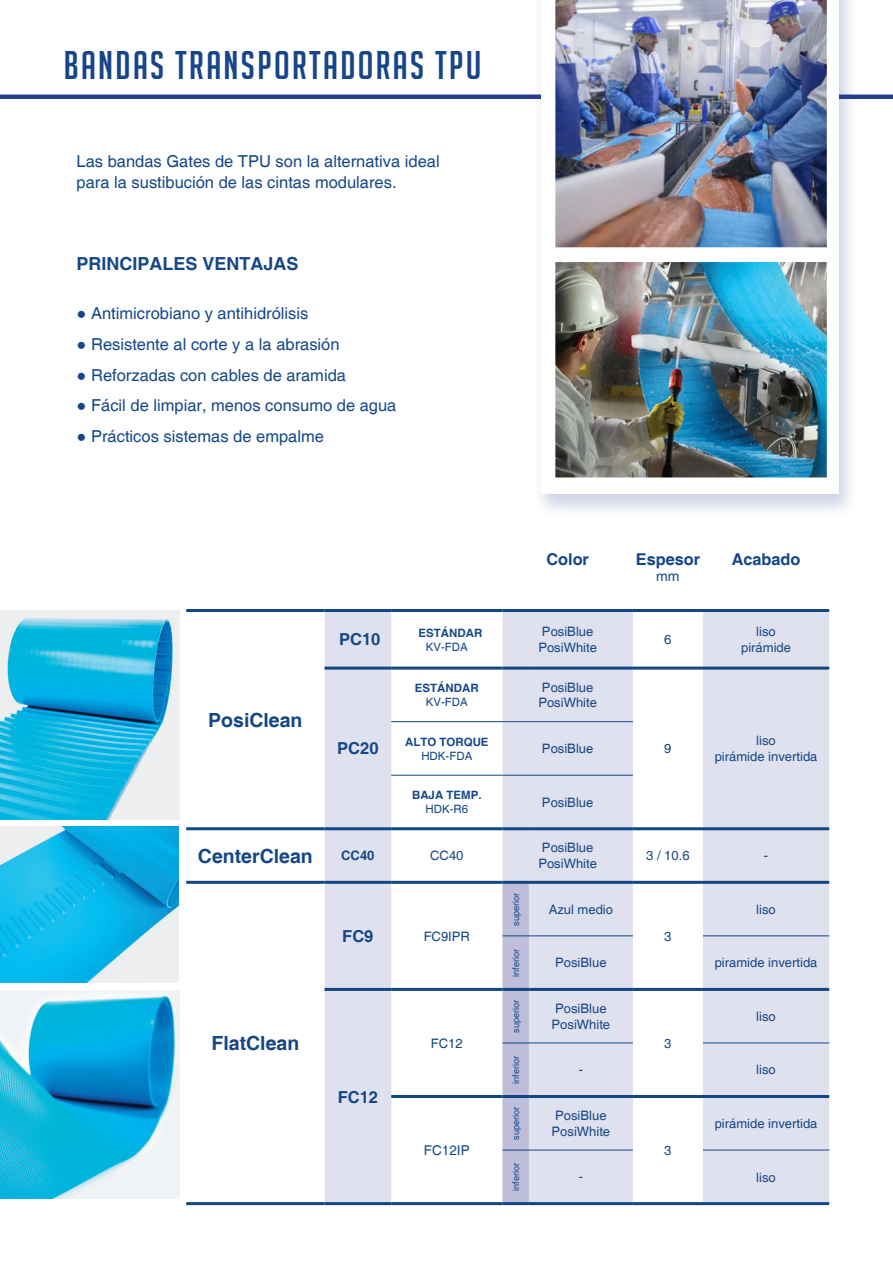
<style>
.page{position:relative;width:893px;height:1263px;background:#fff}
.page>*{position:absolute;margin:0;border:0;box-sizing:border-box;transform-origin:0 0}
.t1{font:39px "Big Noodle Titling";letter-spacing:.06em;color:#174589}
.t2{font:700 19.5px "Helvetica";color:#154787}
.t3{font:700 18px "Helvetica";color:#154787}
.t4{font:16.5px/21px "Helvetica";color:#154787}
.t5{font:700 16.5px "Helvetica";color:#154787}
.t6{font:700 16.35px "Helvetica";color:#154787}
.t7{font:14.1px "Helvetica";color:#154787}
.t8{font:13.5px "Helvetica";color:#154787}
.t9{font:13.05px "Helvetica";color:#154787}
.t10{font:700 13.05px "Helvetica";color:#154787}
.t11{font:12.75px "Helvetica";color:#154787}
.t12{font:700 11.55px "Helvetica";color:#154787}
.t13{font:11.55px "Helvetica";color:#154787}
.t14{font:9.15px "Helvetica";color:#154787}
.s1{font-family:"Arial"}
</style>
<div class="page">
<svg style="left:186px;top:612px;width:139px;height:590px"></svg>
<svg style="left:325px;top:612px;width:504px;height:590px;fill:#e0e1ee"></svg>
<hr style="left:391px;top:881px;width:111px;height:3px;background:#114683">
<hr style="left:502px;top:881px;width:27px;height:3px;background:#114683">
<hr style="left:529px;top:881px;width:104px;height:3px;background:#114683">
<hr style="left:633px;top:881px;width:70px;height:3px;background:#114683">
<hr style="left:703px;top:881px;width:126px;height:3px;background:#114683">
<hr style="left:391px;top:988px;width:111px;height:3px;background:#114683">
<hr style="left:529px;top:988px;width:104px;height:3px;background:#114683">
<hr style="left:633px;top:988px;width:70px;height:3px;background:#114683">
<hr style="left:703px;top:988px;width:126px;height:3px;background:#114683">
<hr style="left:391px;top:1095px;width:111px;height:3px;background:#114683">
<hr style="left:391px;top:1202px;width:111px;height:3px;background:#114683">
<hr style="left:529px;top:1095px;width:104px;height:3px;background:#114683">
<hr style="left:633px;top:1095px;width:70px;height:3px;background:#114683">
<hr style="left:633px;top:1202px;width:70px;height:3px;background:#114683">
<hr style="left:703px;top:1095px;width:126px;height:3px;background:#114683">
<hr style="left:502px;top:1202px;width:27px;height:3px;background:#114683">
<hr style="left:529px;top:1202px;width:104px;height:3px;background:#114683">
<hr style="left:703px;top:1202px;width:126px;height:3px;background:#114683">
<hr style="left:391px;top:609px;width:111px;height:3px;background:#114683">
<hr style="left:502px;top:609px;width:27px;height:3px;background:#114683">
<hr style="left:529px;top:609px;width:104px;height:3px;background:#114683">
<hr style="left:633px;top:609px;width:70px;height:3px;background:#114683">
<hr style="left:703px;top:609px;width:126px;height:3px;background:#114683">
<hr style="left:391px;top:667px;width:111px;height:3px;background:#114683">
<hr style="left:502px;top:667px;width:27px;height:3px;background:#114683">
<hr style="left:529px;top:667px;width:104px;height:3px;background:#114683">
<hr style="left:633px;top:667px;width:70px;height:3px;background:#114683">
<hr style="left:703px;top:667px;width:126px;height:3px;background:#114683">
<hr style="left:703px;top:827px;width:126px;height:3px;background:#114683">
<hr style="left:391px;top:827px;width:111px;height:3px;background:#114683">
<hr style="left:502px;top:827px;width:27px;height:3px;background:#114683">
<hr style="left:529px;top:827px;width:104px;height:3px;background:#114683">
<hr style="left:633px;top:827px;width:70px;height:3px;background:#114683">
<hr style="left:186px;top:609px;width:139px;height:3px;background:#114683">
<hr style="left:186px;top:827px;width:139px;height:3px;background:#114683">
<hr style="left:186px;top:881px;width:139px;height:3px;background:#114683">
<hr style="left:186px;top:1202px;width:139px;height:3px;background:#114683">
<hr style="left:391px;top:721px;width:111px;height:1px;background:#114683">
<svg style="left:502px;top:721px;width:27px;height:1px"></svg>
<hr style="left:529px;top:721px;width:104px;height:1px;background:#114683">
<hr style="left:391px;top:775px;width:111px;height:1px;background:#114683">
<svg style="left:502px;top:775px;width:27px;height:1px"></svg>
<hr style="left:529px;top:775px;width:104px;height:1px;background:#114683">
<hr style="left:529px;top:935px;width:104px;height:1px;background:#114683">
<hr style="left:703px;top:935px;width:126px;height:1px;background:#114683">
<svg style="left:502px;top:882px;width:27px;height:321px;background:#b9bad7"></svg>
<hr style="left:529px;top:1042px;width:104px;height:1px;background:#114683">
<hr style="left:703px;top:1042px;width:126px;height:1px;background:#114683">
<hr style="left:529px;top:1150px;width:104px;height:1px;background:#114683">
<hr style="left:703px;top:1150px;width:126px;height:1px;background:#114683">
<hr style="left:325px;top:609px;width:66px;height:3px;background:#114683">
<hr style="left:325px;top:667px;width:66px;height:3px;background:#114683">
<hr style="left:325px;top:827px;width:66px;height:3px;background:#114683">
<hr style="left:325px;top:881px;width:66px;height:3px;background:#114683">
<hr style="left:325px;top:988px;width:66px;height:3px;background:#114683">
<hr style="left:325px;top:1202px;width:66px;height:3px;background:#114683">
<hr style="left:0;top:95px;width:893px;height:4px;background:#253f8e">
<div style="left:532px;top:0;width:326px;height:519px;background:#253f8e;opacity:.24"></div>
<div style="left:541px;top:0;width:298px;height:493px;background:#fff"></div>
<img style="left:557px;top:263px;width:268px;height:213px">
<div style="left:550px;top:256px;width:282px;height:227px;border:6px solid #fff"></div>
<img style="left:555px;top:0;width:272px;height:248px">
<img style="left:0;top:611px;width:179px;height:208px">
<img style="left:0;top:990px;width:180px;height:209px">
<img style="left:0;top:827px;width:179px;height:155px">
<p class="t1" style="left:64px;top:44px;width:419px">BANDAS TRANSPORTADORAS TPU</p>
<p class="t4" style="left:77px;top:151px;width:365px">Las bandas Gates de TPU son la alternativa ideal para la sustibución de las cintas modulares.</p>
<p class="t3" style="left:77px;top:252px;width:224px">PRINCIPALES VENTAJAS</p>
<p class="t4" style="left:77px;top:303px;width:233px"><span class="s1">●</span> Antimicrobiano y antihidrólisis</p>
<p class="t4" style="left:77px;top:334px;width:265px"><span class="s1">●</span> Resistente al corte y a la abrasión</p>
<p class="t4" style="left:77px;top:365px;width:271px"><span class="s1">●</span> Reforzadas con cables de aramida</p>
<p class="t4" style="left:77px;top:396px;width:321px"><span class="s1">●</span> Fácil de limpiar, menos consumo de agua</p>
<p class="t4" style="left:77px;top:426px;width:249px"><span class="s1">●</span> Prácticos sistemas de empalme</p>
<p class="t6" style="left:546px;top:549px;width:44px">Color</p>
<p class="t6" style="left:636px;top:549px;width:66px">Espesor</p>
<p class="t7" style="left:656px;top:568px;width:25px">mm</p>
<p class="t6" style="left:732px;top:549px;width:70px">Acabado</p>
<p class="t5" style="left:339px;top:629px;width:43px">PC10</p>
<p class="t12" style="left:419px;top:626px;width:65px">ESTÁNDAR</p>
<p class="t13" style="left:426px;top:640px;width:44px">KV-FDA</p>
<p class="t9" style="left:542px;top:624px;width:53px">PosiBlue</p>
<p class="t9" style="left:538px;top:640px;width:60px">PosiWhite</p>
<p class="t9" style="left:664px;top:632px;width:9px">6</p>
<p class="t9" style="left:756px;top:624px;width:21px">liso</p>
<p class="t9" style="left:741px;top:640px;width:51px">pirámide</p>
<p class="t12" style="left:415px;top:681px;width:65px">ESTÁNDAR</p>
<p class="t13" style="left:426px;top:695px;width:44px">KV-FDA</p>
<p class="t9" style="left:542px;top:680px;width:53px">PosiBlue</p>
<p class="t9" style="left:538px;top:695px;width:60px">PosiWhite</p>
<p class="t2" style="left:208px;top:708px;width:96px">PosiClean</p>
<p class="t5" style="left:337px;top:738px;width:43px">PC20</p>
<p class="t12" style="left:405px;top:735px;width:85px">ALTO TORQUE</p>
<p class="t13" style="left:421px;top:749px;width:53px">HDK-FDA</p>
<p class="t9" style="left:542px;top:741px;width:53px">PosiBlue</p>
<p class="t9" style="left:664px;top:741px;width:9px">9</p>
<p class="t9" style="left:756px;top:733px;width:21px">liso</p>
<p class="t9" style="left:715px;top:749px;width:104px">pirámide invertida</p>
<p class="t12" style="left:412px;top:788px;width:71px">BAJA TEMP.</p>
<p class="t13" style="left:425px;top:802px;width:44px">HDK-R6</p>
<p class="t9" style="left:542px;top:794px;width:53px">PosiBlue</p>
<p class="t2" style="left:198px;top:844px;width:116px">CenterClean</p>
<p class="t10" style="left:341px;top:848px;width:35px">CC40</p>
<p class="t9" style="left:430px;top:848px;width:35px">CC40</p>
<p class="t9" style="left:542px;top:840px;width:53px">PosiBlue</p>
<p class="t9" style="left:538px;top:856px;width:60px">PosiWhite</p>
<p class="t9" style="left:646px;top:848px;width:45px">3 / 10.6</p>
<p class="t9" style="left:764px;top:848px;width:6px">-</p>
<p class="t14" style="left:510px;top:926px;width:35px;rotate:-90deg">superior</p>
<p class="t9" style="left:549px;top:902px;width:66px">Azul medio</p>
<p class="t9" style="left:756px;top:902px;width:21px">liso</p>
<p class="t5" style="left:342px;top:926px;width:33px">FC9</p>
<p class="t9" style="left:424px;top:928px;width:48px">FC9IPR</p>
<p class="t9" style="left:664px;top:928px;width:9px">3</p>
<p class="t14" style="left:510px;top:977px;width:30px;rotate:-90deg">inferior</p>
<p class="t9" style="left:555px;top:955px;width:53px">PosiBlue</p>
<p class="t9" style="left:715px;top:955px;width:104px">piramide invertida</p>
<p class="t14" style="left:510px;top:1033px;width:35px;rotate:-90deg">superior</p>
<p class="t9" style="left:555px;top:1001px;width:53px">PosiBlue</p>
<p class="t9" style="left:552px;top:1016px;width:60px">PosiWhite</p>
<p class="t9" style="left:756px;top:1009px;width:21px">liso</p>
<p class="t2" style="left:212px;top:1031px;width:89px">FlatClean</p>
<p class="t9" style="left:431px;top:1035px;width:33px">FC12</p>
<p class="t9" style="left:664px;top:1035px;width:9px">3</p>
<p class="t14" style="left:510px;top:1084px;width:30px;rotate:-90deg">inferior</p>
<p class="t11" style="left:579px;top:1062px;width:6px">-</p>
<p class="t9" style="left:756px;top:1062px;width:21px">liso</p>
<p class="t5" style="left:338px;top:1087px;width:42px">FC12</p>
<p class="t14" style="left:510px;top:1140px;width:35px;rotate:-90deg">superior</p>
<p class="t9" style="left:555px;top:1108px;width:53px">PosiBlue</p>
<p class="t9" style="left:552px;top:1124px;width:60px">PosiWhite</p>
<p class="t9" style="left:715px;top:1116px;width:104px">pirámide invertida</p>
<p class="t8" style="left:424px;top:1142px;width:47px">FC12IP</p>
<p class="t9" style="left:664px;top:1143px;width:9px">3</p>
<p class="t14" style="left:510px;top:1191px;width:30px;rotate:-90deg">inferior</p>
<p class="t11" style="left:579px;top:1169px;width:6px">-</p>
<p class="t9" style="left:756px;top:1169px;width:21px">liso</p>
</div>
